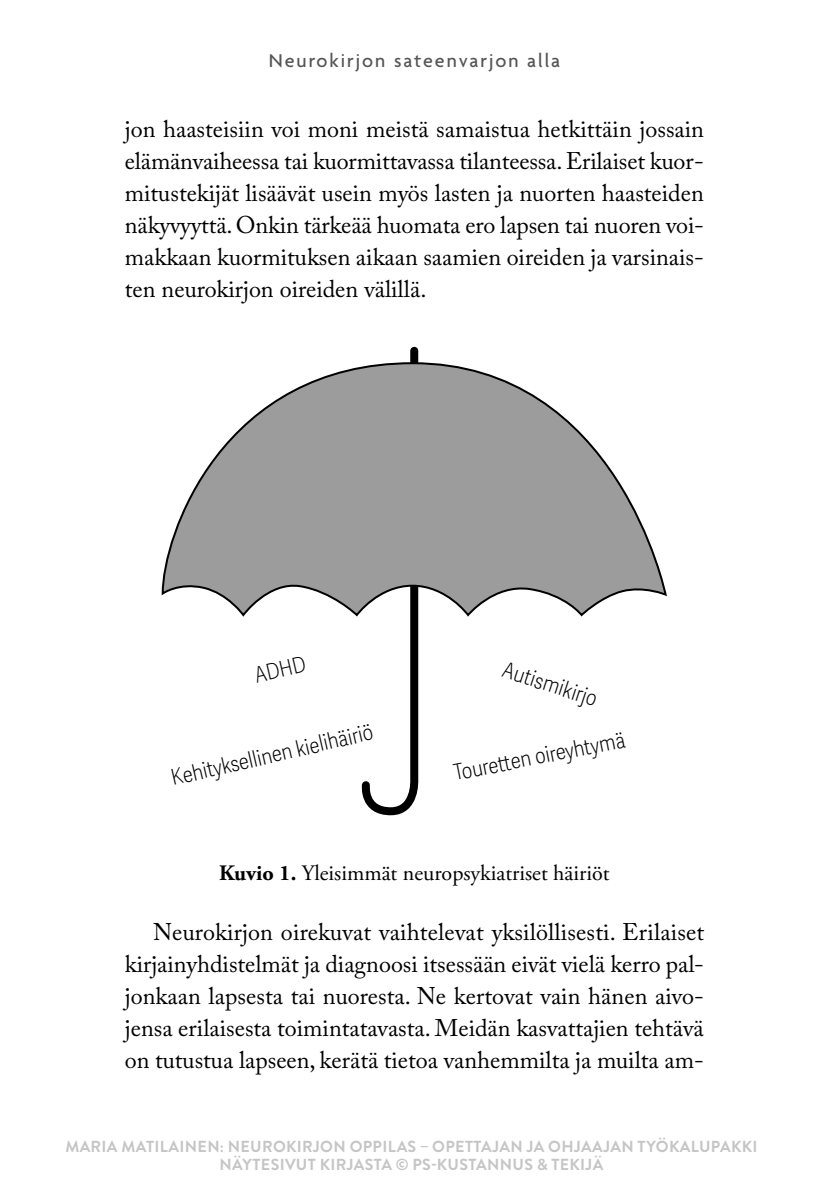
<style>
.page{position:relative;width:823px;height:1191px;background:#fff}
.page>*{position:absolute;margin:0;border:0;box-sizing:border-box;transform-origin:0 0}
.t1{font:24px/32px "Adobe Caslon Pro";color:#000;text-align:justify}
.t2{font:100 22px "Adelle Sans Cnd";color:#000}
.t3{font:22px "Adobe Garamond Pro";color:#000}
.t4{font:500 20px "Agenda";letter-spacing:.1em;color:#565655}
.t5{font:700 16px/18px "Brandon Grotesque";letter-spacing:.02em;color:#c5c5c5;text-align:center}
.s1{font-weight:700}
</style>
<div class="page">
<svg style="left:361px;top:346px;width:58px;height:470px"></svg>
<svg style="left:161px;top:361px;width:506px;height:256px"></svg>
<p class="t4" style="left:268px;top:50px;width:292px">Neurokirjon sateenvarjon alla</p>
<p class="t1" style="left:125px;top:112px;width:580px">jon haasteisiin voi moni meistä samaistua hetkittäin jossain elämänvaiheessa tai kuormittavassa tilanteessa. Erilaiset kuor&shy;mitustekijät lisäävät usein myös lasten ja nuorten haasteiden näkyvyyttä. Onkin tärkeää huomata ero lapsen tai nuoren voi&shy;makkaan kuormituksen aikaan saamien oireiden ja varsinais&shy;ten neurokirjon oireiden välillä.</p>
<p class="t2" style="left:251px;top:662px;width:54px;rotate:-13deg">ADHD</p>
<p class="t2" style="left:507px;top:656px;width:100px;rotate:18deg">Autismikirjo</p>
<p class="t2" style="left:168px;top:765px;width:208px;rotate:-13deg">Kehityksellinen kielihäiriö</p>
<p class="t2" style="left:451px;top:760px;width:176px;rotate:-11deg">Tourett en oireyhtymä</p>
<p class="t3" style="left:219px;top:859px;width:392px"><span class="s1">Kuvio 1.</span> Yleisimmät neuropsykiatriset häiriöt</p>
<p class="t1" style="left:125px;top:916px;width:580px;text-indent:28px">Neurokirjon oirekuvat vaihtelevat yksilöllisesti. Erilaiset kirjainyhdistelmät ja diagnoosi itsessään eivät vielä kerro pal&shy;jonkaan lapsesta tai nuoresta. Ne kertovat vain hänen aivo&shy;jensa erilaisesta toimintatavasta. Meidän kasvattajien tehtävä on tutustua lapseen, kerätä tietoa vanhemmilta ja muilta am-</p>
<p class="t5" style="left:65px;top:1137px;width:693px">MARIA MATILAINEN: NEUROKIRJON OPPILAS – OPETTAJAN JA OHJAAJAN TYÖKALUPAKKI<br>NÄYTESIVUT KIRJASTA © PS-KUSTANNUS &amp; TEKIJÄ</p>
</div>
